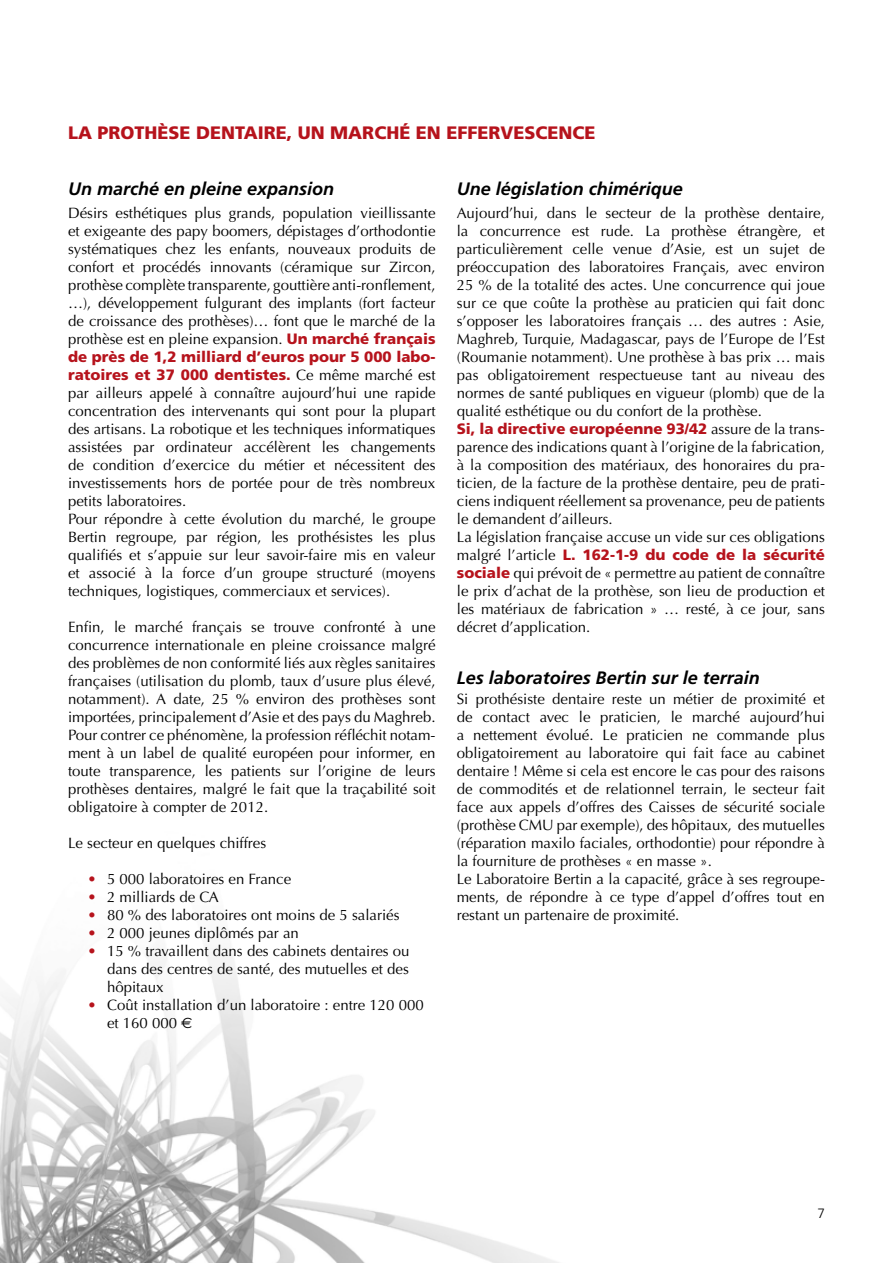
<style>
.page{position:relative;width:893px;height:1263px;background:#fff}
.page>*{position:absolute;margin:0;border:0;box-sizing:border-box;transform-origin:0 0}
.t1{font:italic 700 18px "Frutiger";color:#000}
.t2{font:900 18px "Frutiger";color:#b6131c}
.t3{font:15px/18px "Optima";color:#000;text-align:justify}
.t4{font:900 15px/18px "Frutiger";color:#b6131c}
.t5{font:300 13.5px "Frutiger";color:#000}
.s1{font-family:"Frutiger";font-weight:900;color:#b6131c}
.s2{font-family:"Optima";font-weight:400;color:#000}
.s3{color:#b6131c}
.s4{font-family:"Euro Sans"}
</style>
<div class="page">
<img style="left:0;top:955px;width:559px;height:308px">
<p class="t2" style="left:68px;top:122px;width:43px">LA PRO</p>
<p class="t2" style="left:135px;top:122px;width:121px">THÈSE DENTAIRE</p>
<p class="t2" style="left:287px;top:122px;width:59px">, UN MAR</p>
<p class="t2" style="left:374px;top:122px;width:221px">CHÉ EN EFFERVESCENCE</p>
<p class="t1" style="left:68px;top:178px;width:268px">Un marché en pleine expansion</p>
<p class="t3" style="left:68px;top:204px;width:369px">Désirs esthétiques plus grands, population vieillissante et exigeante des papy boomers, dépistages d’orthodontie systématiques chez les enfants, nouveaux produits de confort et procédés innovants (céramique sur Zircon, prothèse complète transparente, gouttière anti-ronflement, …), développement fulgurant des implants (fort facteur de croissance des prothèses)… font que le marché de la prothèse est en pleine expansion. <span class="s1">Un marché français</span></p>
<p class="t4" style="left:68px;top:347px;width:369px">de près de 1,2 milliard d’euros pour 5 000 labo&shy;ratoires et 37 000 dentistes. <span class="s2">Ce même marché est</span></p>
<p class="t3" style="left:68px;top:384px;width:369px;text-align:left">par ailleurs appelé à connaître aujourd’hui une rapide concentration des intervenants qui sont pour la plupart des artisans. La robotique et les techniques informatiques assistées par ordinateur accélèrent les changements de condition d’exercice du métier et nécessitent des investissements hors de portée pour de très nombreux petits laboratoires.<br>Pour répondre à cette évolution du marché, le groupe Bertin regroupe, par région, les prothésistes les plus qualifiés et s’appuie sur leur savoir-faire mis en valeur et associé à la force d’un groupe structuré (moyens techniques, logistiques, commerciaux et services).</p>
<p class="t3" style="left:68px;top:618px;width:369px">Enfin, le marché français se trouve confronté à une concurrence internationale en pleine croissance malgré des problèmes de non conformité liés aux règles sanitaires françaises (utilisation du plomb, taux d’usure plus élevé, notamment). A date, 25 % environ des prothèses sont importées, principalement d’Asie et des pays du Maghreb.<br>Pour contrer ce phénomène, la profession réfléchit notam&shy;ment à un label de qualité européen pour informer, en toute transparence, les patients sur l’origine de leurs prothèses dentaires, malgré le fait que la traçabilité soit obligatoire à compter de 2012.</p>
<p class="t3" style="left:68px;top:834px;width:200px">Le secteur en quelques chiffres</p>
<p class="t3" style="left:88px;top:870px;width:205px"><span class="s3">•</span> 5 000 laboratoires en France</p>
<p class="t3" style="left:88px;top:888px;width:133px"><span class="s3">•</span> 2 milliards de CA</p>
<p class="t3" style="left:88px;top:906px;width:313px"><span class="s3">•</span> 80 % des laboratoires ont moins de 5 salariés</p>
<p class="t3" style="left:88px;top:924px;width:213px"><span class="s3">•</span> 2 000 jeunes diplômés par an</p>
<p class="t3" style="left:107px;top:942px;width:304px;text-indent:-20px"><span class="s3">•</span> 15 % travaillent dans des cabinets dentaires ou dans des centres de santé, des mutuelles et des hôpitaux</p>
<p class="t3" style="left:107px;top:996px;width:318px;text-indent:-20px"><span class="s3">•</span> Coût installation d’un laboratoire : entre 120 000 et 160 000 <span class="s4">e</span></p>
<p class="t1" style="left:457px;top:178px;width:228px">Une législation chimérique</p>
<p class="t3" style="left:457px;top:204px;width:370px">Aujourd’hui, dans le secteur de la prothèse dentaire, la concurrence est rude. La prothèse étrangère, et particulièrement celle venue d’Asie, est un sujet de préoccupation des laboratoires Français, avec environ 25 % de la totalité des actes. Une concurrence qui joue sur ce que coûte la prothèse au praticien qui fait donc s’opposer les laboratoires français … des autres : Asie, Maghreb, Turquie, Madagascar, pays de l’Europe de l’Est (Roumanie notamment). Une prothèse à bas prix … mais pas obligatoirement respectueuse tant au niveau des normes de santé publiques en vigueur (plomb) que de la qualité esthétique ou du confort de la prothèse.</p>
<p class="t4" style="left:457px;top:419px;width:370px">Si, la directive européenne 93/42 <span class="s2">assure de la trans-</span></p>
<p class="t3" style="left:457px;top:438px;width:370px;text-align:left">parence des indications quant à l’origine de la fabrication, à la composition des matériaux, des honoraires du pra&shy;ticien, de la facture de la prothèse dentaire, peu de prati&shy;ciens indiquent réellement sa provenance, peu de patients le demandent d’ailleurs.<br>La législation française accuse un vide sur ces obligations</p>
<p class="t4" style="left:457px;top:545px;width:370px"><span class="s2">malgré l’article</span> L. 162-1-9 du code de la sécurité</p>
<p class="t3" style="left:457px;top:564px;width:370px"><span class="s1">sociale</span> qui prévoit de « permettre au patient de connaître le prix d’achat de la prothèse, son lieu de production et les matériaux de fabrication » … resté, à ce jour, sans décret d’application.</p>
<p class="t1" style="left:457px;top:667px;width:305px">Les laboratoires Bertin sur le terrain</p>
<p class="t3" style="left:457px;top:690px;width:370px;text-align:left">Si prothésiste dentaire reste un métier de proximité et de contact avec le praticien, le marché aujourd’hui a nettement évolué. Le praticien ne commande plus obligatoirement au laboratoire qui fait face au cabinet dentaire ! Même si cela est encore le cas pour des raisons de commodités et de relationnel terrain, le secteur fait face aux appels d’offres des Caisses de sécurité sociale (prothèse CMU par exemple), des hôpitaux, des mutuelles (réparation maxilo faciales, orthodontie) pour répondre à la fourniture de prothèses « en masse ».<br>Le Laboratoire Bertin a la capacité, grâce à ses regroupe&shy;ments, de répondre à ce type d’appel d’offres tout en restant un partenaire de proximité.</p>
<p class="t5" style="left:817px;top:1205px;width:9px">7</p>
</div>
